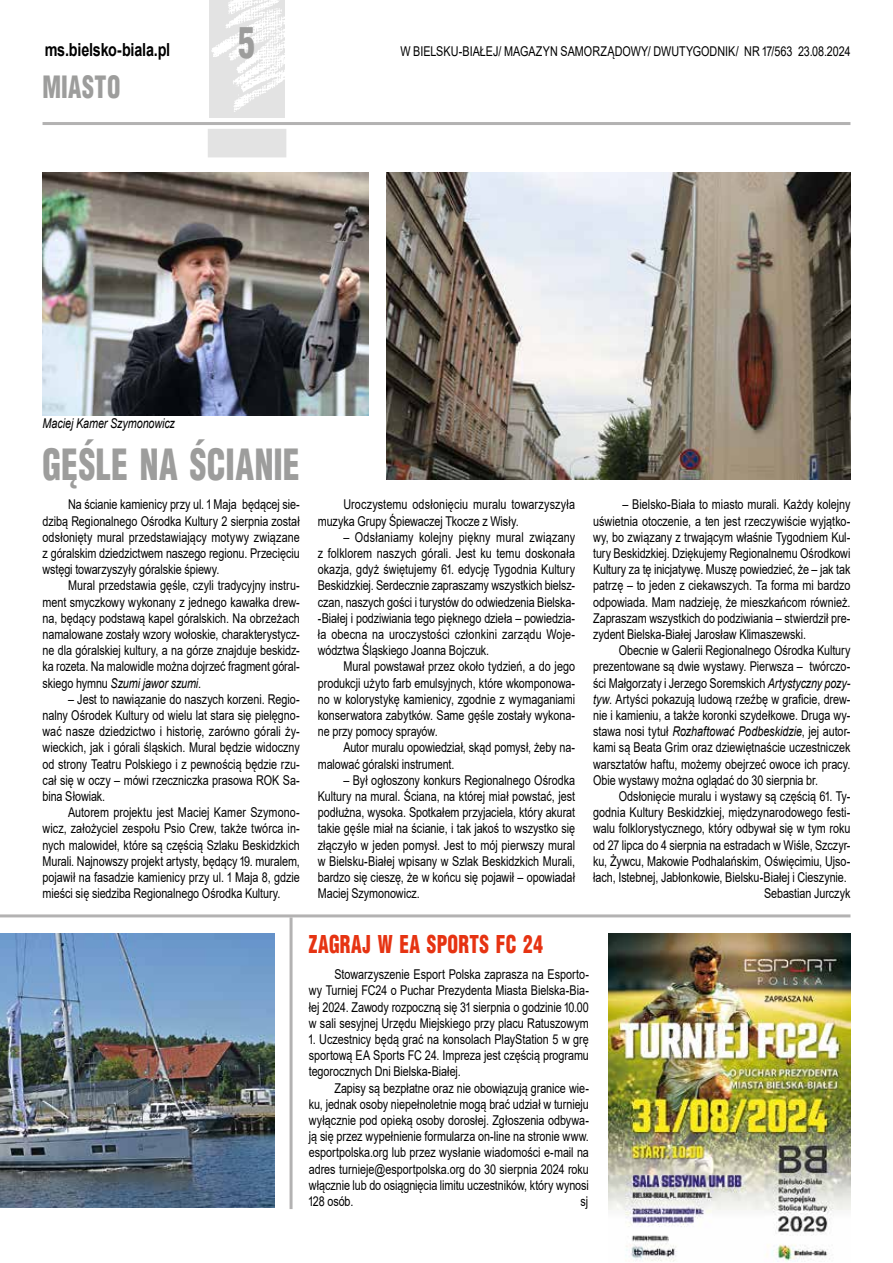
<style>
.page{position:relative;width:893px;height:1263px;background:#fff}
.page>*{position:absolute;margin:0;border:0;box-sizing:border-box;transform-origin:0 0}
.t1{font:900 42px "Switzerland Cond";letter-spacing:.01em;color:#9d9d9c;scale:.8 1}
.t2{font:900 30px "Switzerland Cond";letter-spacing:.02em;color:#9d9d9c;scale:.8 1}
.t3{font:900 24px "Switzerland Cond";letter-spacing:.015em;color:#e63312;scale:.8 1}
.t4{font:700 18px "Arial";letter-spacing:-.015em;color:#000;scale:.8 1}
.t5{font:13.5px/16.2px "Arial";letter-spacing:-.005em;color:#000;text-align:justify;scale:.8 1}
.t6{font:italic 13.5px "Arial";letter-spacing:-.01em;color:#000;scale:.8 1}
.s1{font-style:italic}
</style>
<div class="page">
<hr style="left:43px;top:122px;width:807px;height:3px;background:#b3b2b2">
<img style="left:209px;top:0;width:76px;height:117px">
<div style="left:208px;top:129px;width:78px;height:28px;background:#e3e3e3"></div>
<img style="left:387px;top:172px;width:463px;height:308px">
<img style="left:43px;top:172px;width:326px;height:243px">
<hr style="left:0;top:914px;width:850px;height:3px;background:#b3b2b2">
<img style="left:0;top:933px;width:274px;height:275px">
<hr style="left:290px;top:917px;width:3px;height:292px;background:#b3b2b2">
<img style="left:609px;top:933px;width:241px;height:329px">
<h3 class="t4" style="left:45px;top:37px;width:158px">ms.bielsko-biala.pl</h3>
<h2 class="t2" style="left:43px;top:68px;width:99px">MIASTO</h2>
<h1 class="t1" style="left:238px;top:16px;width:22px">5</h1>
<p class="t5" style="left:400px;top:43px;width:564px">W BIELSKU-BIAŁEJ/ MAGAZYN SAMORZĄDOWY/ DWUTYGODNIK/ NR 17/563 23.08.2024</p>
<p class="t6" style="left:43px;top:415px;width:167px">Maciej Kamer Szymonowicz</p>
<h1 class="t1" style="left:43px;top:437px;width:323px">GĘŚLE NA ŚCIANIE</h1>
<p class="t5" style="left:43px;top:496px;width:323px;text-indent:26px">Na ścianie kamienicy przy ul. 1 Maja będącej sie&shy;dzibą Regionalnego Ośrodka Kultury 2 sierpnia został odsłonięty mural przedstawiający motywy związane z góralskim dziedzictwem naszego regionu. Przecięciu wstęgi towarzyszyły góralskie śpiewy.</p>
<p class="t5" style="left:43px;top:577px;width:323px;text-indent:26px">Mural przedstawia gęśle, czyli tradycyjny instru&shy;ment smyczkowy wykonany z jednego kawałka drew&shy;na, będący podstawą kapel góralskich. Na obrzeżach namalowane zostały wzory wołoskie, charakterystycz&shy;ne dla góralskiej kultury, a na górze znajduje beskidz&shy;ka rozeta. Na malowidle można dojrzeć fragment góral&shy;skiego hymnu <span class="s1">Szumi jawor szumi</span>.</p>
<p class="t5" style="left:43px;top:691px;width:323px;text-indent:26px">– Jest to nawiązanie do naszych korzeni. Regio&shy;nalny Ośrodek Kultury od wielu lat stara się pielęgno&shy;wać nasze dziedzictwo i historię, zarówno górali ży&shy;wieckich, jak i górali śląskich. Mural będzie widoczny od strony Teatru Polskiego i z pewnością będzie rzu&shy;cał się w oczy – mówi rzeczniczka prasowa ROK Sa&shy;bina Słowiak.</p>
<p class="t5" style="left:43px;top:804px;width:323px;text-indent:26px">Autorem projektu jest Maciej Kamer Szymono&shy;wicz, założyciel zespołu Psio Crew, także twórca in&shy;nych malowideł, które są częścią Szlaku Beskidzkich Murali. Najnowszy projekt artysty, będący 19. muralem, pojawił na fasadzie kamienicy przy ul. 1 Maja 8, gdzie mieści się siedziba Regionalnego Ośrodka Kultury.</p>
<p class="t5" style="left:318px;top:496px;width:323px;text-indent:26px">Uroczystemu odsłonięciu muralu towarzyszyła muzyka Grupy Śpiewaczej Tkocze z Wisły.</p>
<p class="t5" style="left:318px;top:529px;width:323px;text-indent:26px">– Odsłaniamy kolejny piękny mural związany z folklorem naszych górali. Jest ku temu doskonała okazja, gdyż świętujemy 61. edycję Tygodnia Kultury Beskidzkiej. Serdecznie zapraszamy wszystkich bielsz&shy;czan, naszych gości i turystów do odwiedzenia Bielska--Białej i podziwiania tego pięknego dzieła – powiedzia&shy;ła obecna na uroczystości członkini zarządu Woje&shy;wództwa Śląskiego Joanna Bojczuk.</p>
<p class="t5" style="left:318px;top:658px;width:323px;text-indent:26px">Mural powstawał przez około tydzień, a do jego produkcji użyto farb emulsyjnych, które wkomponowa&shy;no w kolorystykę kamienicy, zgodnie z wymaganiami konserwatora zabytków. Same gęśle zostały wykona&shy;ne przy pomocy sprayów.</p>
<p class="t5" style="left:318px;top:739px;width:323px;text-indent:26px">Autor muralu opowiedział, skąd pomysł, żeby na&shy;malować góralski instrument.</p>
<p class="t5" style="left:318px;top:772px;width:323px;text-indent:26px">– Był ogłoszony konkurs Regionalnego Ośrodka Kultury na mural. Ściana, na której miał powstać, jest podłużna, wysoka. Spotkałem przyjaciela, który akurat takie gęśle miał na ścianie, i tak jakoś to wszystko się złączyło w jeden pomysł. Jest to mój pierwszy mural w Bielsku-Białej wpisany w Szlak Beskidzkich Murali, bardzo się cieszę, że w końcu się pojawił – opowiadał Maciej Szymonowicz.</p>
<p class="t5" style="left:593px;top:496px;width:323px;text-indent:29px">– Bielsko-Biała to miasto murali. Każdy kolejny uświetnia otoczenie, a ten jest rzeczywiście wyjątko&shy;wy, bo związany z trwającym właśnie Tygodniem Kul&shy;tury Beskidzkiej. Dziękujemy Regionalnemu Ośrodkowi Kultury za tę inicjatywę. Muszę powiedzieć, że – jak tak patrzę – to jeden z ciekawszych. Ta forma mi bardzo odpowiada. Mam nadzieję, że mieszkańcom również.<br>Zapraszam wszystkich do podziwiania – stwierdził pre&shy;zydent Bielska-Białej Jarosław Klimaszewski.</p>
<p class="t5" style="left:593px;top:642px;width:323px;text-indent:26px">Obecnie w Galerii Regionalnego Ośrodka Kultury prezentowane są dwie wystawy. Pierwsza – twórczo&shy;ści Małgorzaty i Jerzego Soremskich <span class="s1">Artystyczny pozy&shy;tyw</span>. Artyści pokazują ludową rzeźbę w graficie, drew&shy;nie i kamieniu, a także koronki szydełkowe. Druga wy&shy;stawa nosi tytuł <span class="s1">Rozhaftować Podbeskidzie</span>, jej autor&shy;kami są Beata Grim oraz dziewiętnaście uczestniczek warsztatów haftu, możemy obejrzeć owoce ich pracy.<br>Obie wystawy można oglądać do 30 sierpnia br.</p>
<p class="t5" style="left:593px;top:788px;width:323px;text-align:right">Odsłonięcie muralu i wystawy są częścią 61. Ty&shy;godnia Kultury Beskidzkiej, międzynarodowego festi&shy;walu folklorystycznego, który odbywał się w tym roku od 27 lipca do 4 sierpnia na estradach w Wiśle, Szczyr&shy;ku, Żywcu, Makowie Podhalańskim, Oświęcimiu, Ujso&shy;łach, Istebnej, Jabłonkowie, Bielsku-Białej i Cieszynie.<br>Sebastian Jurczyk</p>
<h3 class="t3" style="left:309px;top:928px;width:294px">ZAGRAJ W EA SPORTS FC 24</h3>
<p class="t5" style="left:309px;top:966px;width:352px;text-indent:26px">Stowarzyszenie Esport Polska zaprasza na Esporto&shy;wy Turniej FC24 o Puchar Prezydenta Miasta Bielska-Bia&shy;łej 2024. Zawody rozpoczną się 31 sierpnia o godzinie 10.00 w sali sesyjnej Urzędu Miejskiego przy placu Ratuszowym</p>
<p class="t5" style="left:309px;top:1031px;width:352px">1. Uczestnicy będą grać na konsolach PlayStation 5 w grę sportową EA Sports FC 24. Impreza jest częścią programu tegorocznych Dni Bielska-Białej.</p>
<p class="t5" style="left:309px;top:1080px;width:352px;text-indent:26px">Zapisy są bezpłatne oraz nie obowiązują granice wie&shy;ku, jednak osoby niepełnoletnie mogą brać udział w turnieju wyłącznie pod opieką osoby dorosłej. Zgłoszenia odbywa&shy;ją się przez wypełnienie formularza on-line na stronie www. esportpolska.org lub przez wysłanie wiadomości e-mail na adres turnieje@esportpolska.org do 30 sierpnia 2024 roku włącznie lub do osiągnięcia limitu uczestników, który wynosi 128 osób.</p>
<p class="t5" style="left:580px;top:1193px;width:11px">sj</p>
</div>
